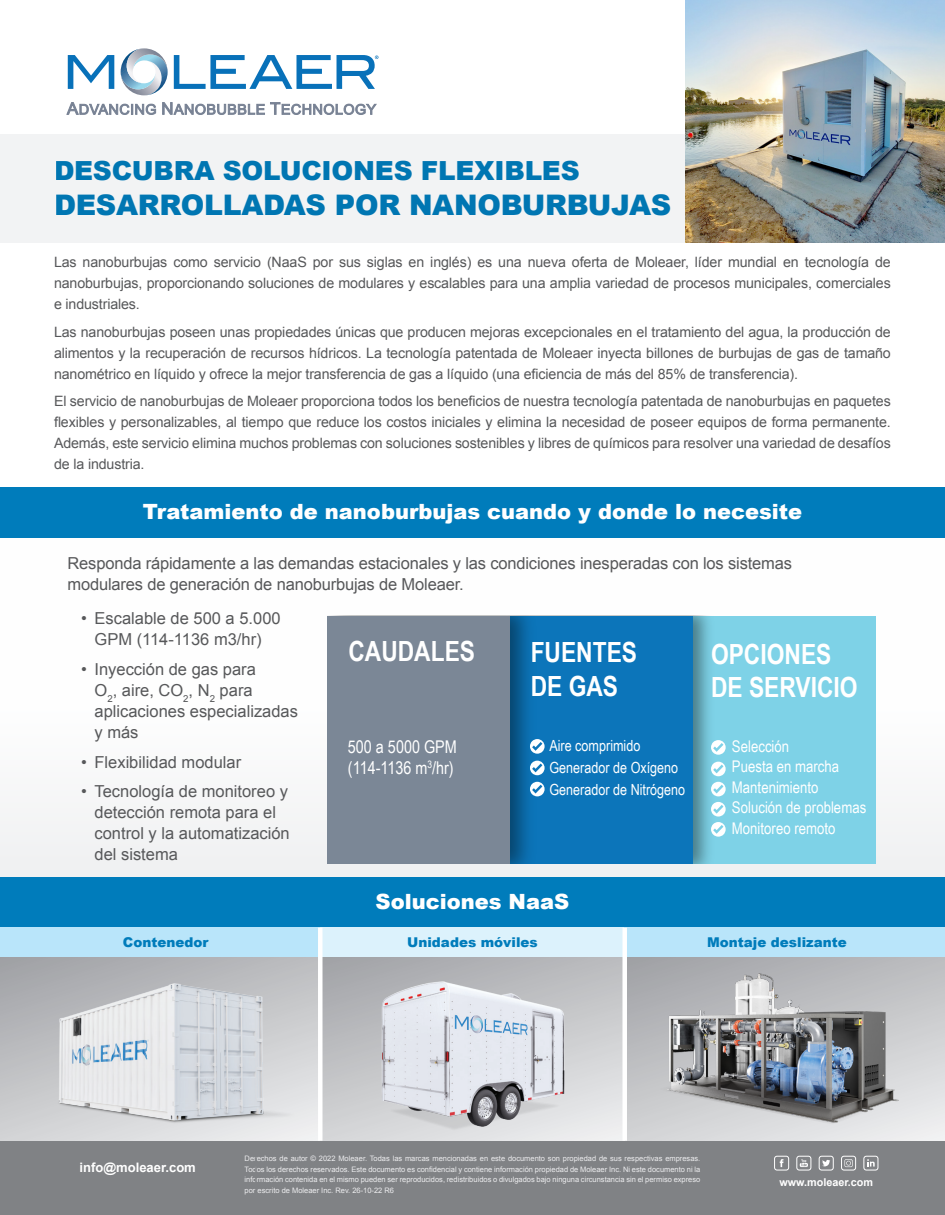
<style>
.page{position:relative;width:945px;height:1215px;background:#fff}
.page>*{position:absolute;margin:0;border:0;box-sizing:border-box;transform-origin:0 0}
.t1{font:900 28.35px "Arial";letter-spacing:-.01em;color:#007cbb}
.t2{font:700 27.75px/33.3px "Arial Narrow";color:#fff}
.t3{font:900 26.25px "Arial";letter-spacing:-.01em;color:#007cbb}
.t4{font:900 21px "Arial";color:#fff}
.t5{font:17.55px/21.1px "Arial Narrow";color:#fff}
.t6{font:16.5px/21px "Arial";color:#57585a}
.t7{font:16.05px/20.5px "Arial Narrow";color:#fff}
.t8{font:15.3px/21.9px "Arial Narrow";color:#fff}
.t9{font:14.25px/21px "Arial";letter-spacing:-.01em;color:#57585a;text-align:justify}
.t10{font:900 13.5px "Arial";color:#007cbb}
.t11{font:700 13.05px "Arial";color:#fff}
.t12{font:700 10.8px "Arial";color:#fff}
.t13{font:7.5px/10.5px "Arial";color:#ececee;text-align:justify}
</style>
<div class="page">
<div style="left:0;top:518px;width:945px;height:444px;background:linear-gradient(to right,#fafbfb,#fcfcfc)"></div>
<div style="left:0;top:134px;width:932px;height:108px;background:#f2f3f4"></div>
<div style="left:0;top:487px;width:945px;height:50px;background:#007cbb"></div>
<div style="left:0;top:878px;width:945px;height:50px;background:#007cbb"></div>
<svg style="left:68px;top:55px;width:46px;height:34px"></svg>
<svg style="left:121px;top:48px;width:47px;height:47px"></svg>
<svg style="left:174px;top:55px;width:204px;height:34px"></svg>
<svg style="left:67px;top:102px;width:89px;height:13px"></svg>
<svg style="left:162px;top:102px;width:215px;height:13px"></svg>
<img style="left:685px;top:0;width:260px;height:242px">
<div style="left:0;top:1141px;width:945px;height:74px;background:#808285"></div>
<svg style="left:800px;top:1159px;width:8px;height:8px"></svg>
<div style="left:796px;top:1156px;width:15px;height:15px;border:1px solid #fff;border-radius:3px"></div>
<div style="left:819px;top:1156px;width:15px;height:15px;border:1px solid #fff;border-radius:3px"></div>
<div style="left:774px;top:1156px;width:15px;height:15px;border:1px solid #fff;border-radius:3px"></div>
<div style="left:841px;top:1156px;width:15px;height:15px;border:1px solid #fff;border-radius:3px"></div>
<div style="left:863px;top:1156px;width:15px;height:15px;border:1px solid #fff;border-radius:3px"></div>
<svg style="left:822px;top:1160px;width:8px;height:7px"></svg>
<svg style="left:844px;top:1159px;width:9px;height:8px"></svg>
<svg style="left:867px;top:1159px;width:8px;height:8px"></svg>
<svg style="left:779px;top:1159px;width:5px;height:8px"></svg>
<div style="left:693px;top:616px;width:183px;height:247px;background:#7ed2e7"></div>
<img style="left:693px;top:616px;width:26px;height:247px">
<div style="left:510px;top:616px;width:183px;height:247px;background:#0c75ba"></div>
<img style="left:510px;top:616px;width:30px;height:247px">
<div style="left:327px;top:616px;width:183px;height:247px;background:#7b8796"></div>
<svg style="left:711px;top:740px;width:15px;height:15px"></svg>
<svg style="left:711px;top:762px;width:15px;height:14px"></svg>
<svg style="left:711px;top:782px;width:15px;height:14px"></svg>
<svg style="left:711px;top:802px;width:15px;height:35px"></svg>
<svg style="left:530px;top:739px;width:15px;height:15px"></svg>
<svg style="left:530px;top:761px;width:15px;height:14px"></svg>
<svg style="left:530px;top:782px;width:15px;height:14px"></svg>
<svg style="left:0;top:957px;width:318px;height:184px;background:#bbbcbf"></svg>
<svg style="left:627px;top:957px;width:318px;height:184px;background:#cdced1"></svg>
<svg style="left:323px;top:957px;width:299px;height:184px;background:#c7c8cb"></svg>
<img style="left:639px;top:964px;width:285px;height:160px">
<img style="left:373px;top:957px;width:202px;height:184px">
<img style="left:40px;top:974px;width:264px;height:167px">
<div style="left:0;top:928px;width:320px;height:29px;background:#b9e5fa"></div>
<div style="left:320px;top:928px;width:305px;height:29px;background:#dcf2fc"></div>
<div style="left:625px;top:928px;width:320px;height:29px;background:#b9e5fa"></div>
<div style="left:318px;top:928px;width:5px;height:213px;background:#fff"></div>
<div style="left:622px;top:928px;width:5px;height:213px;background:#fff"></div>
<svg style="left:654px;top:1073px;width:253px;height:52px;background:#919499"></svg>
<h3 class="t3" style="left:54px;top:151px;width:527px">DESCUBRA SOLUCIONES FLEXIBLES</h3>
<h1 class="t1" style="left:54px;top:185px;width:619px">DESARROLLADAS POR NANOBURBUJAS</h1>
<p class="t9" style="left:54px;top:252px;width:838px">Las nanoburbujas como servicio (NaaS por sus siglas en inglés) es una nueva oferta de Moleaer, líder mundial en tecnología de nanoburbujas, proporcionando soluciones de modulares y escalables para una amplia variedad de procesos municipales, comerciales e industriales.</p>
<p class="t9" style="left:54px;top:321px;width:838px">Las nanoburbujas poseen unas propiedades únicas que producen mejoras excepcionales en el tratamiento del agua, la producción de alimentos y la recuperación de recursos hídricos. La tecnología patentada de Moleaer inyecta billones de burbujas de gas de tamaño nanométrico en líquido y ofrece la mejor transferencia de gas a líquido (una eficiencia de más del 85% de transferencia).</p>
<p class="t9" style="left:54px;top:391px;width:838px">El servicio de nanoburbujas de Moleaer proporciona todos los beneficios de nuestra tecnología patentada de nanoburbujas en paquetes flexibles y personalizables, al tiempo que reduce los costos iniciales y elimina la necesidad de poseer equipos de forma permanente.<br>Además, este servicio elimina muchos problemas con soluciones sostenibles y libres de químicos para resolver una variedad de desafíos de la industria.</p>
<p class="t4" style="left:143px;top:496px;width:661px">Tratamiento de nanoburbujas cuando y donde lo necesite</p>
<p class="t6" style="left:68px;top:553px;width:726px">Responda rápidamente a las demandas estacionales y las condiciones inesperadas con los sistemas modulares de generación de nanoburbujas de Moleaer.</p>
<p class="t6" style="left:81px;top:608px;width:201px;text-align:center">• Escalable de 500 a 5.000<br>GPM (114-1136 m3/hr)</p>
<p class="t6" style="left:94px;top:659px;width:205px;text-indent:-14px">• Inyección de gas para<br>O<sub>2</sub>, aire, CO<sub>2</sub>, N<sub>2</sub> para aplicaciones especializadas y más</p>
<p class="t6" style="left:81px;top:752px;width:162px">• Flexibilidad modular</p>
<p class="t6" style="left:94px;top:781px;width:197px;text-indent:-14px">• Tecnología de monitoreo y detección remota para el control y la automatización del sistema</p>
<p class="t2" style="left:348px;top:633px;width:128px">CAUDALES</p>
<p class="t5" style="left:348px;top:736px;width:110px">500 a 5000 GPM (114-1136 m<sup>3</sup>/hr)</p>
<p class="t2" style="left:531px;top:635px;width:108px">FUENTES<br>DE GAS</p>
<p class="t2" style="left:711px;top:636px;width:148px">OPCIONES<br>DE SERVICIO</p>
<p class="t8" style="left:549px;top:734px;width:137px">Aire comprimido<br>Generador de Oxígeno<br>Generador de Nitrógeno</p>
<p class="t7" style="left:732px;top:735px;width:136px">Selección<br>Puesta en marcha<br>Mantenimiento<br>Solución de problemas<br>Monitoreo remoto</p>
<p class="t4" style="left:376px;top:887px;width:195px">Soluciones NaaS</p>
<p class="t10" style="left:123px;top:933px;width:87px">Contenedor</p>
<p class="t10" style="left:407px;top:933px;width:132px">Unidades móviles</p>
<p class="t10" style="left:707px;top:933px;width:141px">Montaje deslizante</p>
<p class="t11" style="left:79px;top:1159px;width:118px">info@moleaer.com</p>
<p class="t13" style="left:245px;top:1153px;width:457px">Derechos de autor © 2022 Moleaer. Todas las marcas mencionadas en este documento son propiedad de sus respectivas empresas.<br>Todos los derechos reservados. Este documento es confidencial y contiene información propiedad de Moleaer Inc. Ni este documento ni la información contenida en el mismo pueden ser reproducidos, redistribuidos o divulgados bajo ninguna circunstancia sin el permiso expreso por escrito de Moleaer Inc. Rev. 26-10-22 R6</p>
<p class="t12" style="left:779px;top:1175px;width:95px">www.moleaer.com</p>
</div>
